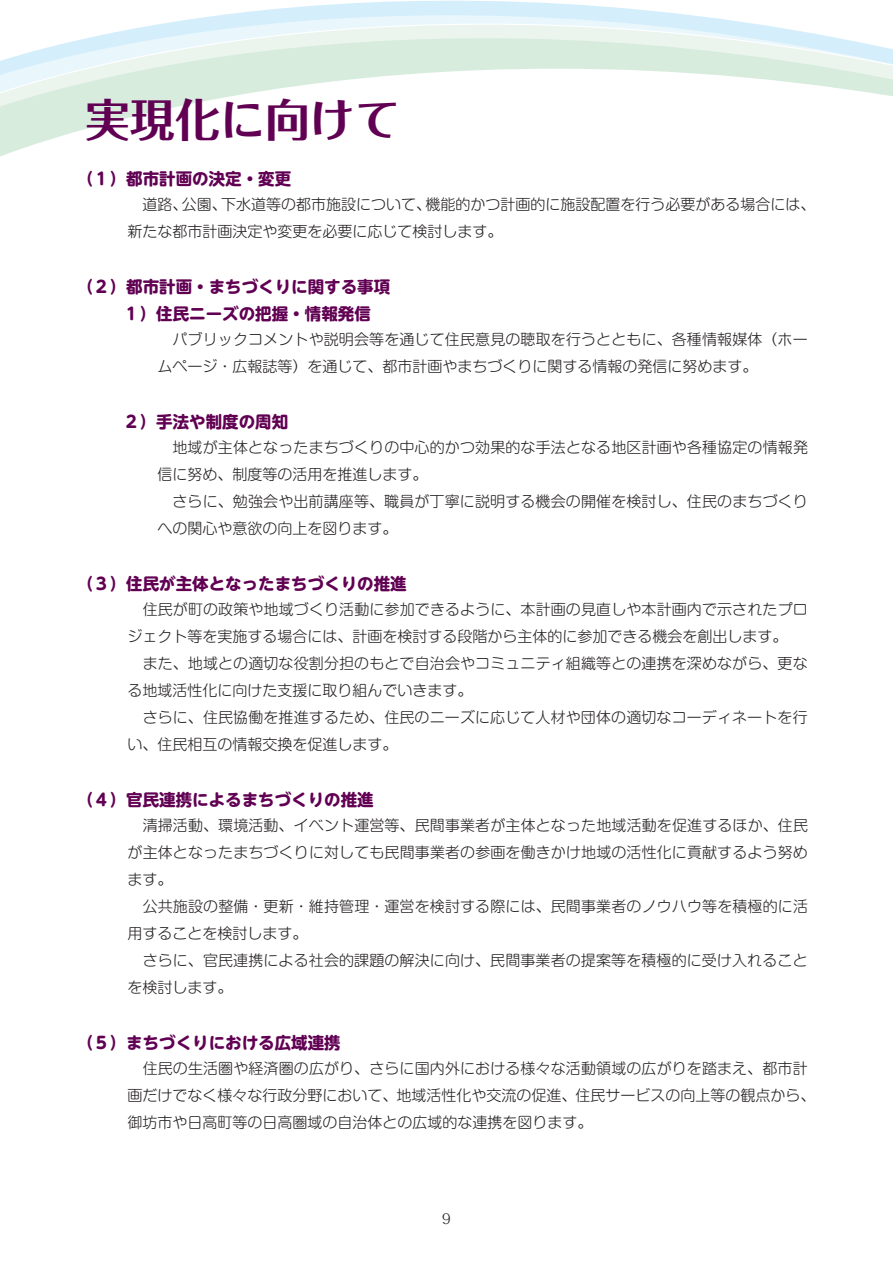
<style>
.page{position:relative;width:893px;height:1263px;background:#fff}
.page>*{position:absolute;margin:0;border:0;box-sizing:border-box;transform-origin:0 0}
.t1{font:700 45px "Folk Pro";color:#610053}
.t2{font:700 16.5px/27px "UD Shin M Go Pro";color:#610053}
.t3{font:300 15px/27px "Shin M Go Pro";letter-spacing:.01em;color:#231f20}
.t4{font:13.5px "Folk Pro";color:#231f20}
</style>
<div class="page">
<svg style="left:0;top:128px;width:88px;height:29px"></svg>
<svg style="left:0;top:0;width:893px;height:128px"></svg>
<h1 class="t1" style="left:85px;top:82px;width:317px">実現化に向けて</h1>
<p class="t2" style="left:77px;top:164px;width:216px">（１）都市計画の決定・変更</p>
<p class="t3" style="left:128px;top:189px;width:689px">　道路、公園、下水道等の都市施設について、機能的かつ計画的に施設配置を行う必要がある場合には、新たな都市計画決定や変更を必要に応じて検討します。</p>
<p class="t2" style="left:123px;top:272px;width:268px;text-indent:-47px">（２）都市計画・まちづくりに関する事項<br>１）住民ニーズの把握・情報発信</p>
<p class="t3" style="left:157px;top:324px;width:652px">　パブリックコメントや説明会等を通じて住民意見の聴取を行うとともに、各種情報媒体（ホームページ・広報誌等）を通じて、都市計画やまちづくりに関する情報の発信に努めます。</p>
<p class="t2" style="left:123px;top:407px;width:166px">２）手法や制度の周知</p>
<p class="t3" style="left:157px;top:432px;width:652px">　地域が主体となったまちづくりの中心的かつ効果的な手法となる地区計画や各種協定の情報発信に努め、制度等の活用を推進します。<br>　さらに、勉強会や出前講座等、職員が丁寧に説明する機会の開催を検討し、住民のまちづくりへの関心や意欲の向上を図ります。</p>
<p class="t2" style="left:77px;top:569px;width:331px">（３）住民が主体となったまちづくりの推進</p>
<p class="t3" style="left:128px;top:594px;width:682px">　住民が町の政策や地域づくり活動に参加できるように、本計画の見直しや本計画内で示されたプロジェクト等を実施する場合には、計画を検討する段階から主体的に参加できる機会を創出します。<br>　また、地域との適切な役割分担のもとで自治会やコミュニティ組織等との連携を深めながら、更なる地域活性化に向けた支援に取り組んでいきます。<br>　さらに、住民協働を推進するため、住民のニーズに応じて人材や団体の適切なコーディネートを行い、住民相互の情報交換を促進します。</p>
<p class="t2" style="left:77px;top:785px;width:298px">（４）官民連携によるまちづくりの推進</p>
<p class="t3" style="left:128px;top:810px;width:682px">　清掃活動、環境活動、イベント運営等、民間事業者が主体となった地域活動を促進するほか、住民が主体となったまちづくりに対しても民間事業者の参画を働きかけ地域の活性化に貢献するよう努めます。<br>　公共施設の整備・更新・維持管理・運営を検討する際には、民間事業者のノウハウ等を積極的に活用することを検討します。<br>　さらに、官民連携による社会的課題の解決に向け、民間事業者の提案等を積極的に受け入れることを検討します。</p>
<p class="t2" style="left:77px;top:1028px;width:265px">（５）まちづくりにおける広域連携</p>
<p class="t3" style="left:128px;top:1053px;width:689px">　住民の生活圏や経済圏の広がり、さらに国内外における様々な活動領域の広がりを踏まえ、都市計画だけでなく様々な行政分野において、地域活性化や交流の促進、住民サービスの向上等の観点から、御坊市や日高町等の日高圏域の自治体との広域的な連携を図ります。</p>
<p class="t4" style="left:442px;top:1207px;width:10px">9</p>
</div>
